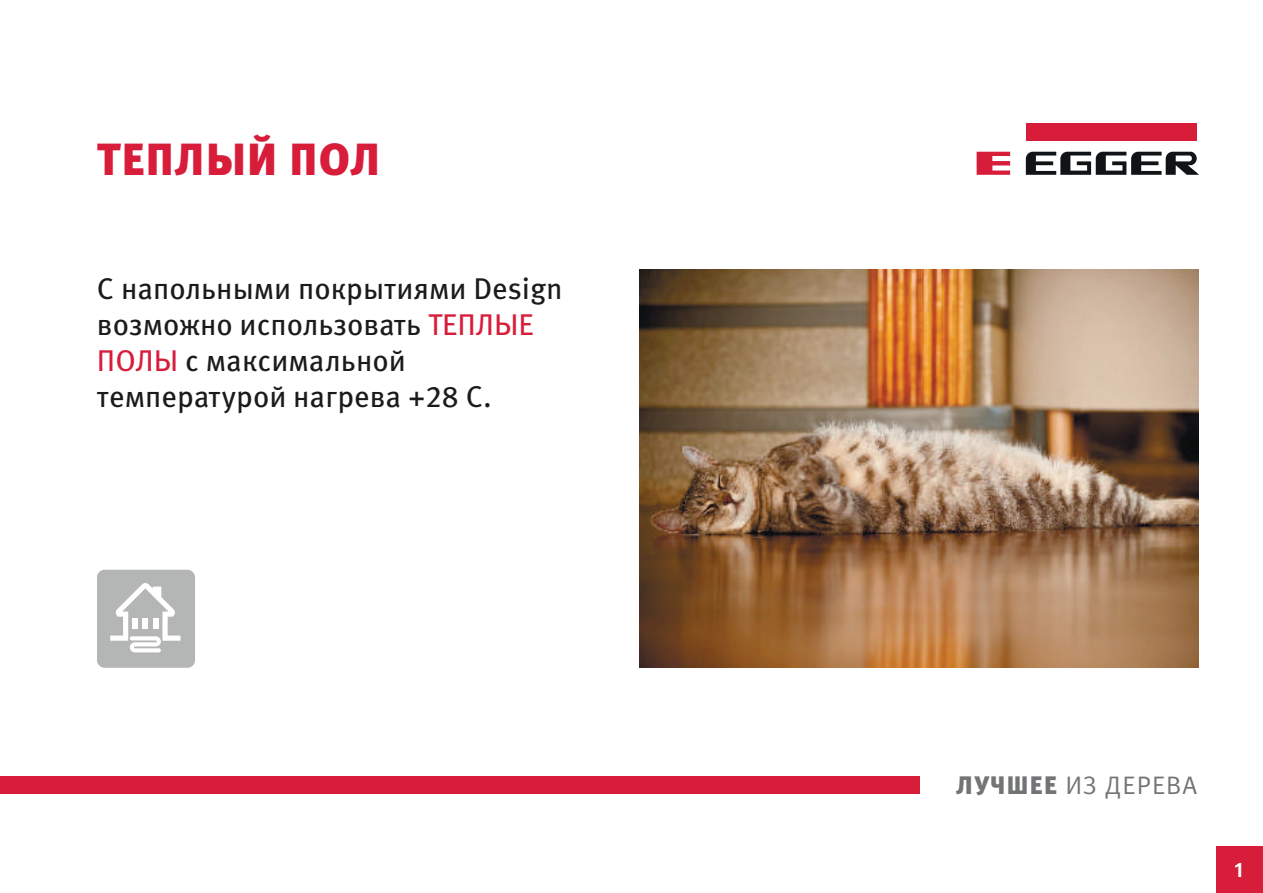
<style>
.page{position:relative;width:1263px;height:893px;background:#fff}
.page>*{position:absolute;margin:0;border:0;box-sizing:border-box;transform-origin:0 0}
.t1{font:900 45px "Meta Pro";letter-spacing:.025em;color:#d81d3b}
.t2{font:30px/36px "Meta Pro";color:#1b1b1b}
.t3{font:25.35px "Meta Pro";letter-spacing:.045em;color:#737475}
.t4{font:700 21px "Meta Pro";color:#fff}
.s1{color:#d81d3b}
.s2{font-weight:900}
</style>
<div class="page">
<div style="left:1026px;top:124px;width:171px;height:17px;background:#d81d3b"></div>
<svg style="left:977px;top:152px;width:33px;height:23px"></svg>
<svg style="left:1026px;top:152px;width:173px;height:23px"></svg>
<div style="left:0;top:777px;width:919px;height:17px;background:#d81d3b"></div>
<img style="left:640px;top:269px;width:559px;height:399px">
<div style="left:97px;top:570px;width:98px;height:98px;background:#b4b5b5;border-radius:8px"></div>
<svg style="left:110px;top:583px;width:70px;height:69px"></svg>
<div style="left:1216px;top:846px;width:47px;height:47px;background:#d81d3b"></div>
<h1 class="t1" style="left:97px;top:131px;width:285px">ТЕПЛЫЙ ПОЛ</h1>
<p class="t2" style="left:97px;top:271px;width:467px">С напольными покрытиями Design возможно использовать <span class="s1">ТЕПЛЫЕ<br>ПОЛЫ</span> с максимальной температурой нагрева +28 C.</p>
<p class="t3" style="left:956px;top:769px;width:243px"><span class="s2">ЛУЧШЕЕ</span> ИЗ ДЕРЕВА</p>
<p class="t4" style="left:1234px;top:857px;width:10px">1</p>
</div>
